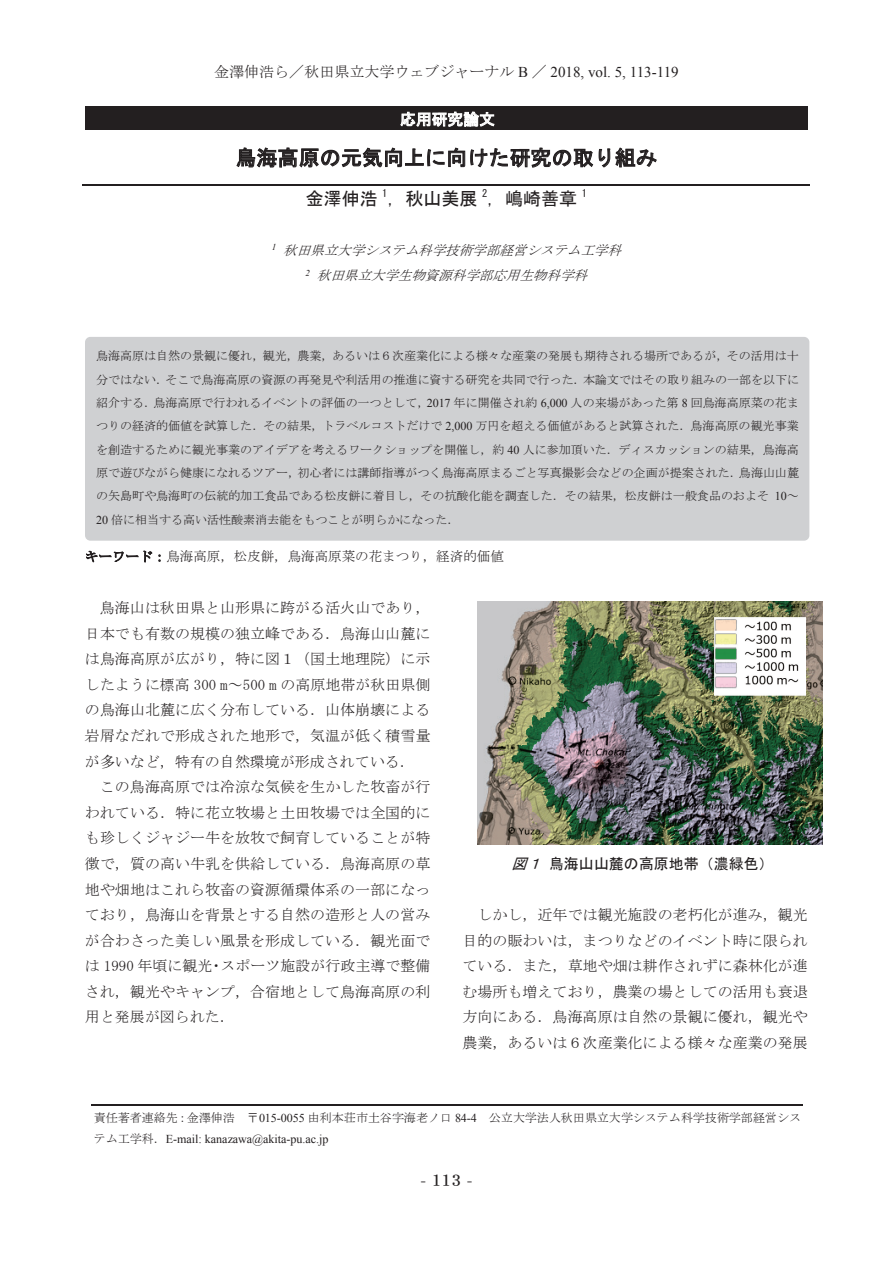
<style>
.page{position:relative;width:893px;height:1263px;background:#fff}
.page>*{position:absolute;margin:0;border:0;box-sizing:border-box;transform-origin:0 0}
.t1{font:21px "MS Gothic";color:#231f20}
.t2{font:18px "MS Gothic";color:#231f20}
.t3{font:16.95px "DFHS Mincho Std W5";color:#231f20}
.t4{font:15.9px "MS Gothic";color:#fff}
.t5{font:15.9px "Times New Roman";color:#231f20}
.t6{font:15px/25.5px "MS Mincho";color:#231f20;text-align:justify}
.t7{font:15px "MS Gothic";color:#231f20}
.t8{font:italic 13.5px/25.5px "MS Mincho";color:#231f20;text-align:center}
.t9{font:13.5px "MS Mincho";color:#231f20}
.t10{font:12px/23.4px "MS Mincho";color:#231f20;text-align:justify}
.t11{font:12px "Times New Roman";letter-spacing:.005em;color:#231f20}
.s1{font-family:"Times New Roman"}
.s2{font-style:italic}
.s3{font-family:"MS Mincho"}
</style>
<div class="page">
<div style="left:85px;top:337px;width:724px;height:204px;background:#cfd0d2;border-radius:5px"></div>
<div style="left:85px;top:106px;width:723px;height:23px;background:#231f20"></div>
<svg style="left:400px;top:111px;width:95px;height:16px"></svg>
<svg style="left:236px;top:147px;width:357px;height:21px"></svg>
<svg style="left:599px;top:147px;width:58px;height:21px"></svg>
<hr style="left:83px;top:185px;width:727px;height:1px;background:#231f20">
<svg style="left:86px;top:551px;width:66px;height:12px"></svg>
<svg style="left:158px;top:555px;width:3px;height:7px"></svg>
<img style="left:477px;top:601px;width:345px;height:243px">
<hr style="left:92px;top:1104px;width:711px;height:1px;background:#231f20">
<img style="left:714px;top:617px;width:92px;height:79px">
<p class="t6" style="left:214px;top:59px;width:466px">金澤伸浩ら／秋田県立大学ウェブジャーナル <span class="s1">B</span> ／ <span class="s1">2018, vol. 5, 113-119</span></p>
<p class="t6" style="left:227px;top:61px;width:441px">金澤伸浩ら <span class="s1">/</span> 秋田県立大学ウェブジャーナル <span class="s1">B / 20XX, vol. X, 1-5</span></p>
<p class="t4" style="left:400px;top:111px;width:96px">応用研究論文</p>
<h1 class="t1" style="left:235px;top:147px;width:423px">鳥海高原の元気向上に向けた研究の取り組み</h1>
<p class="t2" style="left:306px;top:190px;width:283px">金澤伸浩 <sup>1</sup>，秋山美展 <sup>2</sup>，嶋崎善章 <sup>1</sup></p>
<p class="t8" style="left:272px;top:237px;width:355px"><sup>1</sup> 秋田県立大学システム科学技術学部経営システム工学科<br><sup>2</sup> 秋田県立大学生物資源科学部応用生物科学科</p>
<p class="t10" style="left:96px;top:344px;width:704px">鳥海高原は自然の景観に優れ，観光，農業，あるいは６次産業化による様々な産業の発展も期待される場所であるが，その活用は十分ではない．そこで鳥海高原の資源の再発見や利活用の推進に資する研究を共同で行った．本論文ではその取り組みの一部を以下に紹介する．鳥海高原で行われるイベントの評価の一つとして，<span class="s1">2017</span> 年に開催され約 <span class="s1">6,000</span> 人の来場があった第 <span class="s1">8</span> 回鳥海高原菜の花まつりの経済的価値を試算した．その結果，トラベルコストだけで <span class="s1">2,000</span> 万円を超える価値があると試算された．鳥海高原の観光事業を創造するために観光事業のアイデアを考えるワークショップを開催し，約 <span class="s1">40</span> 人に参加頂いた．ディスカッションの結果，鳥海高原で遊びながら健康になれるツアー，初心者には講師指導がつく鳥海高原まるごと写真撮影会などの企画が提案された．鳥海山山麓の矢島町や鳥海町の伝統的加工食品である松皮餅に着目し，その抗酸化能を調査した．その結果，松皮餅は一般食品のおよそ <span class="s1">10</span>～<span class="s1">20</span> 倍に相当する高い活性酸素消去能をもつことが明らかになった．</p>
<p class="t9" style="left:85px;top:550px;width:420px">キーワード：鳥海高原，松皮餅，鳥海高原菜の花まつり，経済的価値</p>
<p class="t6" style="left:85px;top:595px;width:347px;text-indent:15px">鳥海山は秋田県と山形県に跨がる活火山であり，日本でも有数の規模の独立峰である．鳥海山山麓には鳥海高原が広がり，特に図１（国土地理院）に示したように標高 300 m～500 m の高原地帯が秋田県側の鳥海山北麓に広く分布している．山体崩壊による岩屑なだれで形成された地形で，気温が低く積雪量が多いなど，特有の自然環境が形成されている．</p>
<p class="t6" style="left:85px;top:774px;width:347px;text-indent:15px">この鳥海高原では冷涼な気候を生かした牧畜が行われている．特に花立牧場と土田牧場では全国的にも珍しくジャジー牛を放牧で飼育していることが特徴で，質の高い牛乳を供給している．鳥海高原の草地や畑地はこれら牧畜の資源循環体系の一部になっており，鳥海山を背景とする自然の造形と人の営みが合わさった美しい風景を形成している．観光面では 1990 年頃に観光・スポーツ施設が行政主導で整備され，観光やキャンプ，合宿地として鳥海高原の利用と発展が図られた．</p>
<p class="t7" style="left:511px;top:856px;width:264px"><span class="s2">図１</span>鳥海山山麓の高原地帯（濃緑色）</p>
<p class="t6" style="left:462px;top:902px;width:347px;text-indent:15px">しかし，近年では観光施設の老朽化が進み，観光目的の賑わいは，まつりなどのイベント時に限られている．また，草地や畑は耕作されずに森林化が進む場所も増えており，農業の場としての活用も衰退方向にある．鳥海高原は自然の景観に優れ，観光や農業，あるいは６次産業化による様々な産業の発展</p>
<p class="t10" style="left:94px;top:1106px;width:709px">責任著者連絡先：金澤伸浩 〒<span class="s1">015-0055</span> 由利本荘市土谷字海老ノ口 <span class="s1">84-4</span> 公立大学法人秋田県立大学システム科学技術学部経営シス</p>
<p class="t11" style="left:94px;top:1131px;width:236px"><span class="s3">テム工学科．</span>E-mail: kanazawa@akita-pu.ac.jp</p>
<p class="t3" style="left:420px;top:1170px;width:53px">- 113 -</p>
<p class="t5" style="left:433px;top:1169px;width:28px">- 1 -</p>
</div>
